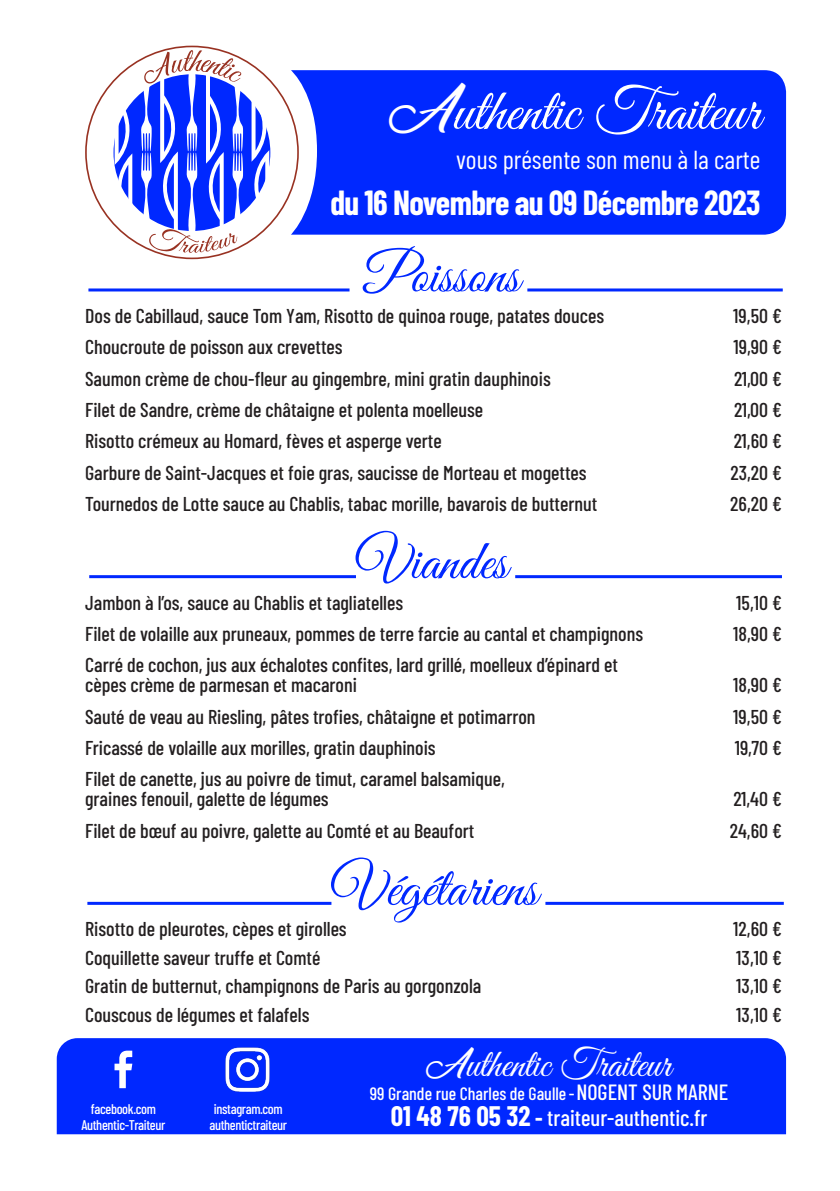
<style>
.page{position:relative;width:840px;height:1191px;background:#fff}
.page>*{position:absolute;margin:0;border:0;box-sizing:border-box;transform-origin:0 0}
.t1{font:60px "Great Vibes";color:#fff}
.t2{font:56px "Great Vibes";color:#0028ff}
.t3{font:40px "Great Vibes";color:#fff}
.t4{font:700 34px "Barlow Condensed";letter-spacing:-.02em;color:#fff}
.t5{font:26px "Barlow Condensed";color:#fff}
.t6{font:500 22.6px "Barlow Condensed";color:#fff}
.t7{font:500 20px/20px "Barlow Condensed";color:#231f20}
.t8{font:500 17.8px "Barlow Condensed";color:#fff}
.t9{font:500 14px "Barlow Condensed";letter-spacing:-.025em;color:#fff}
.s1{font-family:"Ananda";font-weight:900;font-size:48px}
.s2{font-family:"Ananda";font-weight:900;font-size:30px}
.s3{font-size:22px}
.s4{font-weight:700;font-size:27.6px}
.s5{font-weight:700}
</style>
<div class="page">
<div style="left:57px;top:1038px;width:728px;height:96px;background:#0028ff"></div>
<svg style="left:114px;top:1050px;width:18px;height:38px"></svg>
<img style="left:217px;top:1039px;width:60px;height:60px">
<div style="left:291px;top:70px;width:494px;height:165px;background:#0028ff"></div>
<div style="left:86px;top:46px;width:212px;height:212px;background:#fff;border-radius:50%"></div>
<svg style="left:104px;top:50px;width:176px;height:203px"></svg>
<hr style="left:88px;top:288px;width:261px;height:3px;background:#0028ff">
<hr style="left:527px;top:288px;width:255px;height:3px;background:#0028ff">
<hr style="left:89px;top:575px;width:267px;height:3px;background:#0028ff">
<hr style="left:515px;top:575px;width:266px;height:3px;background:#0028ff">
<hr style="left:87px;top:902px;width:244px;height:3px;background:#0028ff">
<hr style="left:545px;top:902px;width:238px;height:3px;background:#0028ff">
<p class="t1" style="left:390px;top:78px;width:372px"><span class="s1">A</span>uthentic Traiteur</p>
<p class="t5" style="left:456px;top:141px;width:305px">vous présente son menu à la carte</p>
<p class="t4" style="left:330px;top:178px;width:431px">du 16 Novembre au 09 Décembre 2023</p>
<p class="t2" style="left:364px;top:244px;width:157px">Poissons</p>
<p class="t7" style="left:85px;top:304px;width:520px">Dos de Cabillaud, sauce Tom Yam, Risotto de quinoa rouge, patates douces</p>
<p class="t7" style="left:732px;top:304px;width:50px">19,50 €</p>
<p class="t7" style="left:85px;top:335px;width:259px">Choucroute de poisson aux crevettes</p>
<p class="t7" style="left:733px;top:335px;width:50px">19,90 €</p>
<p class="t7" style="left:85px;top:367px;width:467px">Saumon crème de chou-fleur au gingembre, mini gratin dauphinois</p>
<p class="t7" style="left:733px;top:367px;width:49px">21,00 €</p>
<p class="t7" style="left:85px;top:398px;width:399px">Filet de Sandre, crème de châtaigne et polenta moelleuse</p>
<p class="t7" style="left:733px;top:398px;width:49px">21,00 €</p>
<p class="t7" style="left:85px;top:429px;width:358px">Risotto crémeux au Homard, fèves et asperge verte</p>
<p class="t7" style="left:733px;top:429px;width:50px">21,60 €</p>
<p class="t7" style="left:85px;top:461px;width:502px">Garbure de Saint-Jacques et foie gras, saucisse de Morteau et mogettes</p>
<p class="t7" style="left:730px;top:461px;width:53px">23,20 €</p>
<p class="t7" style="left:85px;top:492px;width:513px">Tournedos de Lotte sauce au Chablis, tabac morille, bavarois de butternut</p>
<p class="t7" style="left:729px;top:492px;width:53px">26,20 €</p>
<p class="t2" style="left:356px;top:530px;width:153px">Viandes</p>
<p class="t7" style="left:85px;top:591px;width:319px">Jambon à l’os, sauce au Chablis et tagliatelles</p>
<p class="t7" style="left:735px;top:591px;width:47px">15,10 €</p>
<p class="t7" style="left:85px;top:622px;width:559px">Filet de volaille aux pruneaux, pommes de terre farcie au cantal et champignons</p>
<p class="t7" style="left:732px;top:622px;width:50px">18,90 €</p>
<p class="t7" style="left:85px;top:653px;width:534px">Carré de cochon, jus aux échalotes confites, lard grillé, moelleux d’épinard et cèpes crème de parmesan et macaroni</p>
<p class="t7" style="left:732px;top:673px;width:50px">18,90 €</p>
<p class="t7" style="left:85px;top:705px;width:451px">Sauté de veau au Riesling, pâtes trofies, châtaigne et potimarron</p>
<p class="t7" style="left:732px;top:705px;width:50px">19,50 €</p>
<p class="t7" style="left:85px;top:736px;width:352px">Fricassé de volaille aux morilles, gratin dauphinois</p>
<p class="t7" style="left:734px;top:736px;width:49px">19,70 €</p>
<p class="t7" style="left:85px;top:767px;width:421px">Filet de canette, jus au poivre de timut, caramel balsamique, graines fenouil, galette de légumes</p>
<p class="t7" style="left:733px;top:787px;width:50px">21,40 €</p>
<p class="t7" style="left:85px;top:819px;width:390px">Filet de bœuf au poivre, galette au Comté et au Beaufort</p>
<p class="t7" style="left:729px;top:819px;width:54px">24,60 €</p>
<p class="t2" style="left:331px;top:857px;width:208px">Végétariens</p>
<p class="t7" style="left:85px;top:917px;width:263px">Risotto de pleurotes, cèpes et girolles</p>
<p class="t7" style="left:732px;top:917px;width:50px">12,60 €</p>
<p class="t7" style="left:85px;top:946px;width:237px">Coquillette saveur truffe et Comté</p>
<p class="t7" style="left:735px;top:946px;width:47px">13,10 €</p>
<p class="t7" style="left:85px;top:974px;width:397px">Gratin de butternut, champignons de Paris au gorgonzola</p>
<p class="t7" style="left:735px;top:974px;width:47px">13,10 €</p>
<p class="t7" style="left:85px;top:1003px;width:226px">Couscous de légumes et falafels</p>
<p class="t7" style="left:735px;top:1003px;width:47px">13,10 €</p>
<p class="t9" style="left:91px;top:1098px;width:67px">facebook.com</p>
<p class="t9" style="left:81px;top:1114px;width:85px">Authentic-Traiteur</p>
<p class="t9" style="left:214px;top:1098px;width:70px">instagram.com</p>
<p class="t9" style="left:209px;top:1114px;width:79px">authentictraiteur</p>
<p class="t3" style="left:426px;top:1042px;width:246px"><span class="s2">A</span>uthentic Traiteur</p>
<p class="t8" style="left:369px;top:1081px;width:360px">99 Grande rue Charles de Gaulle - <span class="s3">NOGENT SUR MARNE</span></p>
<p class="t6" style="left:390px;top:1102px;width:318px"><span class="s4">01 48 76 05 32</span> <span class="s5">-</span> traiteur-authentic.fr</p>
</div>
